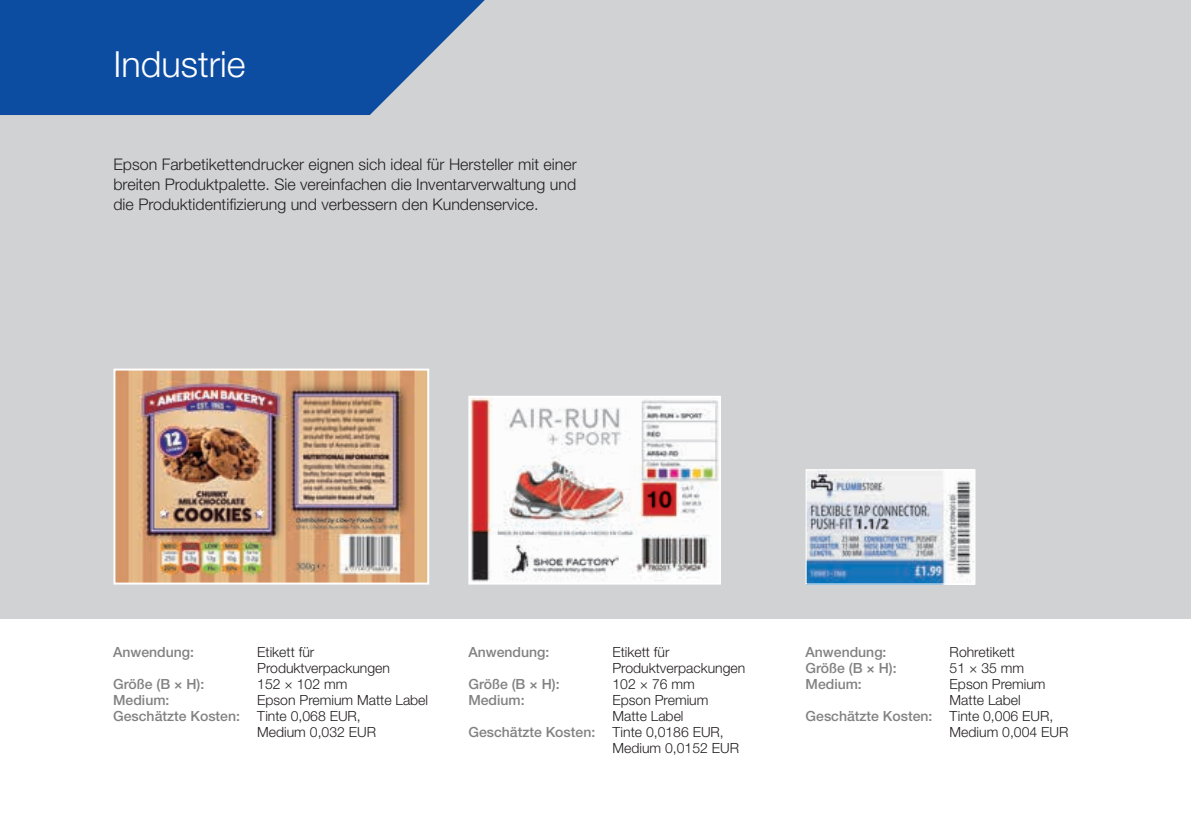
<style>
.page{position:relative;width:1191px;height:840px;background:#fff}
.page>*{position:absolute;margin:0;border:0;box-sizing:border-box;transform-origin:0 0}
.t1{font:300 36px "Helvetica Neue LT Pro";color:#fff}
.t2{font:300 16px/20px "Helvetica Neue LT Pro";color:#231f20;text-align:justify}
.t3{font:300 14px/16px "Helvetica Neue LT Pro";color:#231f20}
.t4{font:500 14px "Helvetica Neue LT Pro";color:#828283}
.s1{font-weight:300;color:#231f20}
</style>
<div class="page">
<div style="left:0;top:0;width:1191px;height:618px;background:#d1d2d4"></div>
<svg style="left:0;top:0;width:485px;height:115px;background:#245ca7"></svg>
<img style="left:116px;top:371px;width:310px;height:210px">
<div style="left:113px;top:368px;width:316px;height:216px;border:2px solid #fff"></div>
<img style="left:471px;top:398px;width:247px;height:183px">
<div style="left:468px;top:395px;width:253px;height:189px;border:2px solid #fff"></div>
<img style="left:807px;top:471px;width:166px;height:111px">
<div style="left:805px;top:469px;width:170px;height:115px;border:1px solid #fff"></div>
<h1 class="t1" style="left:113px;top:42px;width:133px">Industrie</h1>
<p class="t2" style="left:113px;top:154px;width:465px">Epson Farbetikettendrucker eignen sich ideal für Hersteller mit einer breiten Produktpalette. Sie vereinfachen die Inventarverwaltung und die Produktidentifizierung und verbessern den Kundenservice.</p>
<p class="t4" style="left:113px;top:643px;width:82px">Anwendung:</p>
<p class="t3" style="left:257px;top:643px;width:134px">Etikett für<br>Produktverpackungen</p>
<p class="t4" style="left:113px;top:675px;width:93px">Größe (B × H):</p>
<p class="t3" style="left:257px;top:675px;width:92px">152 × 102 mm</p>
<p class="t4" style="left:113px;top:691px;width:58px">Medium:</p>
<p class="t3" style="left:257px;top:691px;width:172px">Epson Premium Matte Label</p>
<p class="t4" style="left:113px;top:707px;width:249px">Geschätzte Kosten: <span class="s1">Tinte 0,068 EUR,</span></p>
<p class="t3" style="left:257px;top:723px;width:120px">Medium 0,032 EUR</p>
<p class="t4" style="left:468px;top:643px;width:82px">Anwendung:</p>
<p class="t3" style="left:612px;top:643px;width:134px">Etikett für<br>Produktverpackungen</p>
<p class="t4" style="left:468px;top:675px;width:93px">Größe (B × H):</p>
<p class="t3" style="left:612px;top:675px;width:84px">102 × 76 mm</p>
<p class="t4" style="left:468px;top:691px;width:58px">Medium:</p>
<p class="t3" style="left:612px;top:691px;width:97px">Epson Premium</p>
<p class="t3" style="left:612px;top:707px;width:73px">Matte Label</p>
<p class="t4" style="left:468px;top:723px;width:257px">Geschätzte Kosten: <span class="s1">Tinte 0,0186 EUR,</span></p>
<p class="t3" style="left:612px;top:739px;width:128px">Medium 0,0152 EUR</p>
<p class="t4" style="left:805px;top:643px;width:82px">Anwendung:</p>
<p class="t3" style="left:949px;top:643px;width:67px">Rohretikett</p>
<p class="t4" style="left:805px;top:659px;width:93px">Größe (B × H):</p>
<p class="t3" style="left:949px;top:659px;width:76px">51 × 35 mm</p>
<p class="t4" style="left:805px;top:675px;width:58px">Medium:</p>
<p class="t3" style="left:949px;top:675px;width:97px">Epson Premium</p>
<p class="t3" style="left:949px;top:691px;width:73px">Matte Label</p>
<p class="t4" style="left:805px;top:707px;width:249px">Geschätzte Kosten: <span class="s1">Tinte 0,006 EUR,</span></p>
<p class="t3" style="left:949px;top:723px;width:120px">Medium 0,004 EUR</p>
</div>
